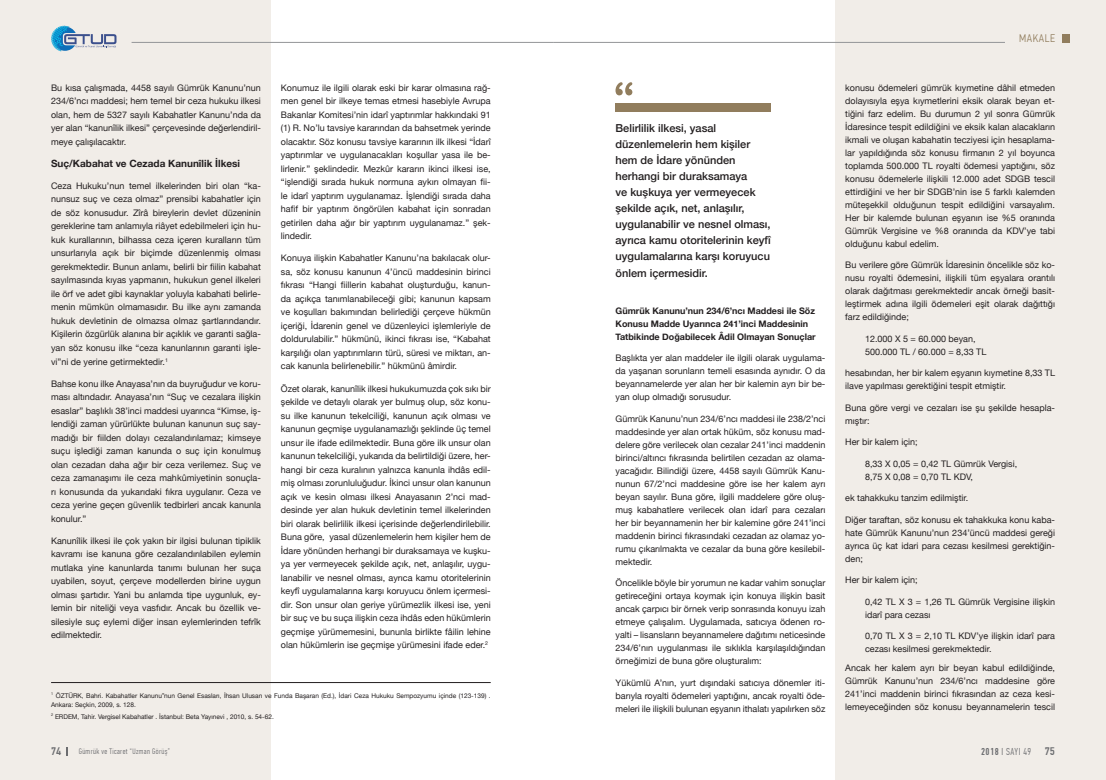
<style>
.page{position:relative;width:1106px;height:780px;background:#fff}
.page>*{position:absolute;margin:0;border:0;box-sizing:border-box;transform-origin:0 0}
.t1{font:500 11px/16px "Helvetica Neue";color:#231f20}
.t2{font:300 11px "PF Din Text Cond Pro";letter-spacing:.05em;color:#917d5d}
.t3{font:500 11px "PF Din Text Cond Pro";color:#6c6d70}
.t4{font:700 10px "Helvetica Neue";color:#231f20}
.t5{font:300 10px "PF Din Text Comp Pro";letter-spacing:.05em;color:#6c6d70}
.t6{font:9px/13.5px "Helvetica Neue";color:#231f20;text-align:justify}
.t7{font:700 9px/13px "Helvetica Neue";color:#231f20}
.t8{font:300 8px "PF Din Text Comp Pro";letter-spacing:.05em;color:#6c6d70}
.t9{font:6.5px/9px "Helvetica Neue";color:#231f20}
.s1{font-weight:500}
.s2{font-family:"PF Din Text Cond Pro";font-weight:500;font-size:11px}
</style>
<div class="page">
<div style="left:835px;top:0;width:271px;height:780px;background:#f1ede8"></div>
<hr style="left:553px;top:42px;width:452px;height:1px;background:#939598">
<div style="left:1062px;top:34px;width:7px;height:9px;background:#917d5d"></div>
<div style="left:0;top:0;width:271px;height:780px;background:#f1ede8"></div>
<svg style="left:66px;top:747px;width:2px;height:8px"></svg>
<hr style="left:132px;top:42px;width:421px;height:1px;background:#939598">
<svg style="left:51px;top:26px;width:66px;height:25px"></svg>
<hr style="left:51px;top:682px;width:440px;height:1px;background:#231f20">
<svg style="left:615px;top:82px;width:17px;height:13px"></svg>
<div style="left:615px;top:104px;width:156px;height:8px;background:#917d5d"></div>
<p class="t6" style="left:51px;top:81px;width:211px">Bu kısa çalışmada, 4458 sayılı Gümrük Kanunu’nun 234/6’ncı maddesi; hem temel bir ceza hukuku ilkesi olan, hem de 5327 sayılı Kabahatler Kanunu’nda da yer alan “kanunîlik ilkesi” çerçevesinde değerlendiril&shy;meye çalışılacaktır.</p>
<p class="t4" style="left:51px;top:155px;width:191px">Suç/Kabahat ve Cezada Kanunîlik İlkesi</p>
<p class="t6" style="left:51px;top:179px;width:211px">Ceza Hukuku’nun temel ilkelerinden biri olan “ka&shy;nunsuz suç ve ceza olmaz” prensibi kabahatler için de söz konusudur. Zîrâ bireylerin devlet düzeninin gereklerine tam anlamıyla riâyet edebilmeleri için hu&shy;kuk kurallarının, bilhassa ceza içeren kuralların tüm unsurlarıyla açık bir biçimde düzenlenmiş olması gerekmektedir. Bunun anlamı, belirli bir fiilin kabahat sayılmasında kıyas yapmanın, hukukun genel ilkeleri ile örf ve adet gibi kaynaklar yoluyla kabahati belirle&shy;menin mümkün olmamasıdır. Bu ilke aynı zamanda hukuk devletinin de olmazsa olmaz şartlarındandır.<br>Kişilerin özgürlük alanına bir açıklık ve garanti sağla&shy;yan söz konusu ilke “ceza kanunlarının garanti işle&shy;vi”ni de yerine getirmektedir.<sup>1</sup></p>
<p class="t6" style="left:51px;top:377px;width:211px">Bahse konu ilke Anayasa’nın da buyruğudur ve koru&shy;ması altındadır. Anayasa’nın “Suç ve cezalara ilişkin esaslar” başlıklı 38’inci maddesi uyarınca “Kimse, iş&shy;lendiği zaman yürürlükte bulunan kanunun suç say&shy;madığı bir fiilden dolayı cezalandırılamaz; kimseye suçu işlediği zaman kanunda o suç için konulmuş olan cezadan daha ağır bir ceza verilemez. Suç ve ceza zamanaşımı ile ceza mahkûmiyetinin sonuçla&shy;rı konusunda da yukarıdaki fıkra uygulanır. Ceza ve ceza yerine geçen güvenlik tedbirleri ancak kanunla konulur.”</p>
<p class="t6" style="left:51px;top:534px;width:211px">Kanunîlik ilkesi ile çok yakın bir ilgisi bulunan tipiklik kavramı ise kanuna göre cezalandırılabilen eylemin mutlaka yine kanunlarda tanımı bulunan her suça uyabilen, soyut, çerçeve modellerden birine uygun olması şartıdır. Yani bu anlamda tipe uygunluk, ey&shy;lemin bir niteliği veya vasfıdır. Ancak bu özellik ve&shy;silesiyle suç eylemi diğer insan eylemlerinden tefrîk edilmektedir.</p>
<p class="t6" style="left:281px;top:81px;width:211px">Konumuz ile ilgili olarak eski bir karar olmasına rağ&shy;men genel bir ilkeye temas etmesi hasebiyle Avrupa Bakanlar Komitesi’nin idarî yaptırımlar hakkındaki 91 (1) R. No’lu tavsiye kararından da bahsetmek yerinde olacaktır. Söz konusu tavsiye kararının ilk ilkesi “İdarî yaptırımlar ve uygulanacakları koşullar yasa ile be&shy;lirlenir.” şeklindedir. Mezkûr kararın ikinci ilkesi ise, “işlendiği sırada hukuk normuna aykırı olmayan fii&shy;le idarî yaptırım uygulanamaz. İşlendiği sırada daha hafif bir yaptırım öngörülen kabahat için sonradan getirilen daha ağır bir yaptırım uygulanamaz.” şek&shy;lindedir.</p>
<p class="t6" style="left:281px;top:252px;width:211px">Konuya ilişkin Kabahatler Kanunu’na bakılacak olur&shy;sa, söz konusu kanunun 4’üncü maddesinin birinci fıkrası “Hangi fiillerin kabahat oluşturduğu, kanun&shy;da açıkça tanımlanabileceği gibi; kanunun kapsam ve koşulları bakımından belirlediği çerçeve hükmün içeriği, İdarenin genel ve düzenleyici işlemleriyle de doldurulabilir.” hükmünü, ikinci fıkrası ise, “Kabahat karşılığı olan yaptırımların türü, süresi ve miktarı, an&shy;cak kanunla belirlenebilir.” hükmünü âmirdir.</p>
<p class="t6" style="left:281px;top:382px;width:211px">Özet olarak, kanunîlik ilkesi hukukumuzda çok sıkı bir şekilde ve detaylı olarak yer bulmuş olup, söz konu&shy;su ilke kanunun tekelciliği, kanunun açık olması ve kanunun geçmişe uygulanamazlığı şeklinde üç temel unsur ile ifade edilmektedir. Buna göre ilk unsur olan kanunun tekelciliği, yukarıda da belirtildiği üzere, her&shy;hangi bir ceza kuralının yalnızca kanunla ihdâs edil&shy;miş olması zorunluluğudur. İkinci unsur olan kanunun açık ve kesin olması ilkesi Anayasanın 2’nci mad&shy;desinde yer alan hukuk devletinin temel ilkelerinden biri olarak belirlilik ilkesi içerisinde değerlendirilebilir.<br>Buna göre, yasal düzenlemelerin hem kişiler hem de İdare yönünden herhangi bir duraksamaya ve kuşku&shy;ya yer vermeyecek şekilde açık, net, anlaşılır, uygu&shy;lanabilir ve nesnel olması, ayrıca kamu otoritelerinin keyfî uygulamalarına karşı koruyucu önlem içermesi&shy;dir. Son unsur olan geriye yürümezlik ilkesi ise, yeni bir suç ve bu suça ilişkin ceza ihdâs eden hükümlerin geçmişe yürümemesini, bununla birlikte fâilin lehine olan hükümlerin ise geçmişe yürümesini ifade eder.<sup>2</sup></p>
<p class="t9" style="left:51px;top:691px;width:441px"><sup>1</sup> ÖZTÜRK, Bahri. Kabahatler Kanunu‟nun Genel Esasları, İhsan Ulusan ve Funda Başaran (Ed.), İdari Ceza Hukuku Sempozyumu içinde (123-139) .<br>Ankara: Seçkin, 2009, s. 128.</p>
<p class="t9" style="left:51px;top:712px;width:224px"><sup>2</sup> ERDEM, Tahir. Vergisel Kabahatler . İstanbul: Beta Yayınevi , 2010, s. 54-62.</p>
<p class="t3" style="left:51px;top:744px;width:12px">74</p>
<p class="t8" style="left:79px;top:746px;width:93px">Gümrük ve Ticaret “Uzman Görüş”</p>
<p class="t1" style="left:615px;top:120px;width:157px">Belirlilik ilkesi, yasal düzenlemelerin hem kişiler hem de İdare yönünden herhangi bir duraksamaya<br>ve kuşkuya yer vermeyecek şekilde açık, net, anlaşılır, uygulanabilir ve nesnel olması, ayrıca kamu otoritelerinin keyfî uygulamalarına karşı koruyucu önlem içermesidir.</p>
<p class="t7" style="left:615px;top:304px;width:202px">Gümrük Kanunu’nun 234/6’ncı Maddesi ile Söz<br>Konusu Madde Uyarınca 241’inci Maddesinin<br>Tatbikinde Doğabilecek Âdil Olmayan Sonuçlar</p>
<p class="t6" style="left:615px;top:352px;width:211px;line-height:13px">Başlıkta yer alan maddeler ile ilgili olarak uygulama&shy;da yaşanan sorunların temeli esasında aynıdır. O da beyannamelerde yer alan her bir kalemin ayrı bir be&shy;yan olup olmadığı sorusudur.</p>
<p class="t6" style="left:615px;top:412px;width:211px;line-height:13px">Gümrük Kanunu’nun 234/6’ncı maddesi ile 238/2’nci maddesinde yer alan ortak hüküm, söz konusu mad&shy;delere göre verilecek olan cezalar 241’inci maddenin birinci/altıncı fıkrasında belirtilen cezadan az olama&shy;yacağıdır. Bilindiği üzere, 4458 sayılı Gümrük Kanu&shy;nunun 67/2’nci maddesine göre ise her kalem ayrı beyan sayılır. Buna göre, ilgili maddelere göre oluş&shy;muş kabahatlere verilecek olan idarî para cezaları her bir beyannamenin her bir kalemine göre 241’inci maddenin birinci fıkrasındaki cezadan az olamaz yo&shy;rumu çıkarılmakta ve cezalar da buna göre kesilebil&shy;mektedir.</p>
<p class="t6" style="left:615px;top:577px;width:211px;line-height:13px">Öncelikle böyle bir yorumun ne kadar vahim sonuçlar getireceğini ortaya koymak için konuya ilişkin basit ancak çarpıcı bir örnek verip sonrasında konuyu izah etmeye çalışalım. Uygulamada, satıcıya ödenen ro&shy;yalti – lisansların beyannamelere dağıtımı neticesinde 234/6’nın uygulanması ile sıklıkla karşılaşıldığından örneğimizi de buna göre oluşturalım:</p>
<p class="t6" style="left:615px;top:676px;width:211px;line-height:13px">Yükümlü A’nın, yurt dışındaki satıcıya dönemler iti&shy;barıyla royalti ödemeleri yaptığını, ancak royalti öde&shy;meleri ile ilişkili bulunan eşyanın ithalatı yapılırken söz</p>
<p class="t2" style="left:1019px;top:32px;width:37px">MAKALE</p>
<p class="t6" style="left:845px;top:81px;width:211px;line-height:13px">konusu ödemeleri gümrük kıymetine dâhil etmeden dolayısıyla eşya kıymetlerini eksik olarak beyan et&shy;tiğini farz edelim. Bu durumun 2 yıl sonra Gümrük İdaresince tespit edildiğini ve eksik kalan alacakların ikmali ve oluşan kabahatin tecziyesi için hesaplama&shy;lar yapıldığında söz konusu firmanın 2 yıl boyunca toplamda 500.000 TL royalti ödemesi yaptığını, söz konusu ödemelerle ilişkili 12.000 adet SDGB tescil ettirdiğini ve her bir SDGB’nin ise 5 farklı kalemden müteşekkil olduğunun tespit edildiğini varsayalım.<br>Her bir kalemde bulunan eşyanın ise %5 oranında Gümrük Vergisine ve %8 oranında da KDV’ye tabi olduğunu kabul edelim.</p>
<p class="t6" style="left:845px;top:259px;width:211px;line-height:13px">Bu verilere göre Gümrük İdaresinin öncelikle söz ko&shy;nusu royalti ödemesini, ilişkili tüm eşyalara orantılı olarak dağıtması gerekmektedir ancak örneği basit&shy;leştirmek adına ilgili ödemeleri eşit olarak dağıttığı farz edildiğinde;</p>
<p class="t6" style="left:865px;top:332px;width:123px;line-height:13px">12.000 X 5 = 60.000 beyan,<br>500.000 TL / 60.000 = 8,33 TL</p>
<p class="t6" style="left:845px;top:367px;width:211px;line-height:13px">hesabından, her bir kalem eşyanın kıymetine 8,33 TL ilave yapılması gerektiğini tespit etmiştir.</p>
<p class="t6" style="left:845px;top:401px;width:211px;line-height:13px">Buna göre vergi ve cezaları ise şu şekilde hesapla&shy;mıştır:</p>
<p class="t6" style="left:845px;top:436px;width:74px">Her bir kalem için;</p>
<p class="t6" style="left:865px;top:457px;width:154px;line-height:13px">8,33 X 0,05 = 0,42 TL Gümrük Vergisi,<br>8,75 X 0,08 = 0,70 TL KDV,</p>
<p class="t6" style="left:845px;top:492px;width:125px">ek tahakkuku tanzim edilmiştir.</p>
<p class="t6" style="left:845px;top:513px;width:211px;line-height:13px">Diğer taraftan, söz konusu ek tahakkuka konu kaba&shy;hate Gümrük Kanunu’nun 234’üncü maddesi gereği ayrıca üç kat idari para cezası kesilmesi gerektiğin&shy;den;</p>
<p class="t6" style="left:845px;top:574px;width:74px">Her bir kalem için;</p>
<p class="t6" style="left:865px;top:595px;width:191px;line-height:13px">0,42 TL X 3 = 1,26 TL Gümrük Vergisine ilişkin idarî para cezası</p>
<p class="t6" style="left:865px;top:630px;width:191px;line-height:13px">0,70 TL X 3 = 2,10 TL KDV’ye ilişkin idarî para cezası kesilmesi gerekmektedir.</p>
<p class="t6" style="left:845px;top:662px;width:211px;line-height:13px">Ancak her kalem ayrı bir beyan kabul edildiğinde, Gümrük Kanunu’nun 234/6’ncı maddesine göre 241’inci maddenin birinci fıkrasından az ceza kesi&shy;lemeyeceğinden söz konusu beyannamelerin tescil</p>
<p class="t5" style="left:981px;top:745px;width:75px"><span class="s1">2018</span> I SAYI 49 <span class="s2">75</span></p>
</div>
